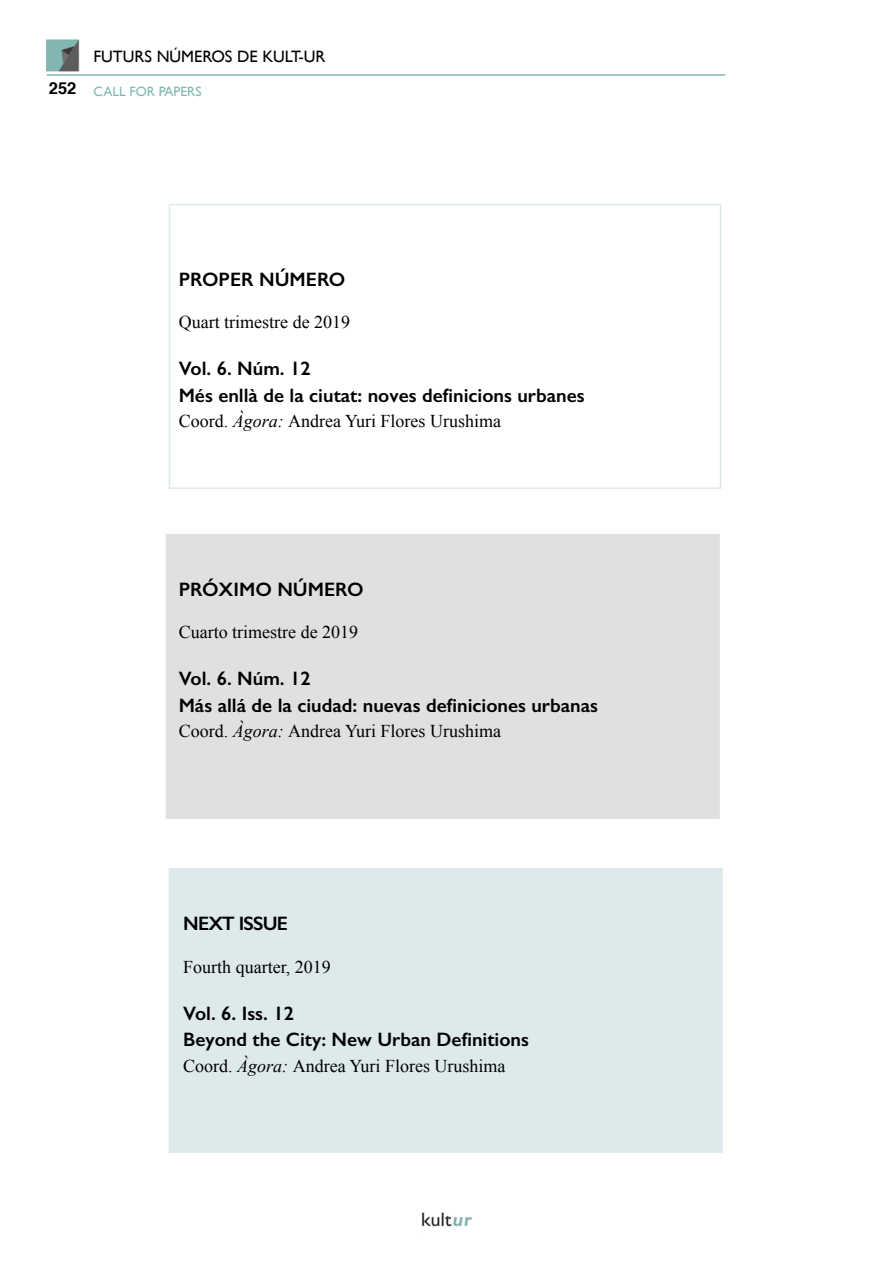
<style>
.page{position:relative;width:893px;height:1263px;background:#fff}
.page>*{position:absolute;margin:0;border:0;box-sizing:border-box;transform-origin:0 0}
.t1{font:600 19.5px/26.7px "Gill Sans";color:#000}
.t2{font:600 19.5px "Gill Sans";letter-spacing:-.04em;color:#000}
.t3{font:18px "Times New Roman";color:#000}
.t4{font:16.5px "Gill Sans";color:#000}
.t5{font:700 16.5px "Helvetica";color:#000}
.t6{font:13.5px "Gill Sans";color:#81b8b3}
.s1{font-style:italic}
</style>
<div class="page">
<img style="left:46px;top:39px;width:34px;height:33px">
<img style="left:421px;top:1212px;width:52px;height:15px">
<hr style="left:47px;top:74px;width:678px;height:2px;background:#81b8b3">
<div style="left:169px;top:204px;width:552px;height:285px;border:2px solid #dde9ea"></div>
<div style="left:168px;top:536px;width:549px;height:281px;background:#e2dfe0"></div>
<div style="left:166px;top:534px;width:554px;height:285px;border:4px solid #e2dfe0"></div>
<div style="left:172px;top:871px;width:548px;height:279px;background:#dde9ea"></div>
<div style="left:169px;top:868px;width:554px;height:285px;border:6px solid #dde9ea"></div>
<p class="t5" style="left:49px;top:75px;width:29px">252</p>
<p class="t4" style="left:94px;top:47px;width:233px">FUTURS NÚMEROS DE KULT-UR</p>
<p class="t6" style="left:94px;top:83px;width:110px">CALL FOR PAPERS</p>
<p class="t1" style="left:179px;top:266px;width:168px">PROPER NÚMERO</p>
<p class="t3" style="left:179px;top:310px;width:173px">Quart trimestre de 2019</p>
<p class="t1" style="left:179px;top:355px;width:408px">Vol. 6. Núm. 12<br>Més enllà de la ciutat: noves definicions urbanes</p>
<p class="t3" style="left:179px;top:409px;width:324px">Coord. <span class="s1">Àgora:</span> Andrea Yuri Flores Urushima</p>
<p class="t1" style="left:179px;top:576px;width:187px">PRÓXIMO NÚMERO</p>
<p class="t3" style="left:179px;top:620px;width:181px">Cuarto trimestre de 2019</p>
<p class="t1" style="left:179px;top:665px;width:421px">Vol. 6. Núm. 12<br>Más allá de la ciudad: nuevas definiciones urbanas</p>
<p class="t3" style="left:179px;top:719px;width:324px">Coord. <span class="s1">Àgora:</span> Andrea Yuri Flores Urushima</p>
<p class="t2" style="left:183px;top:912px;width:106px">NEXT ISSUE</p>
<p class="t3" style="left:183px;top:954px;width:149px">Fourth quarter, 2019</p>
<p class="t1" style="left:183px;top:999px;width:347px">Vol. 6. Iss. 12<br>Beyond the City: New Urban Definitions</p>
<p class="t3" style="left:183px;top:1053px;width:324px">Coord. <span class="s1">Àgora:</span> Andrea Yuri Flores Urushima</p>
</div>
